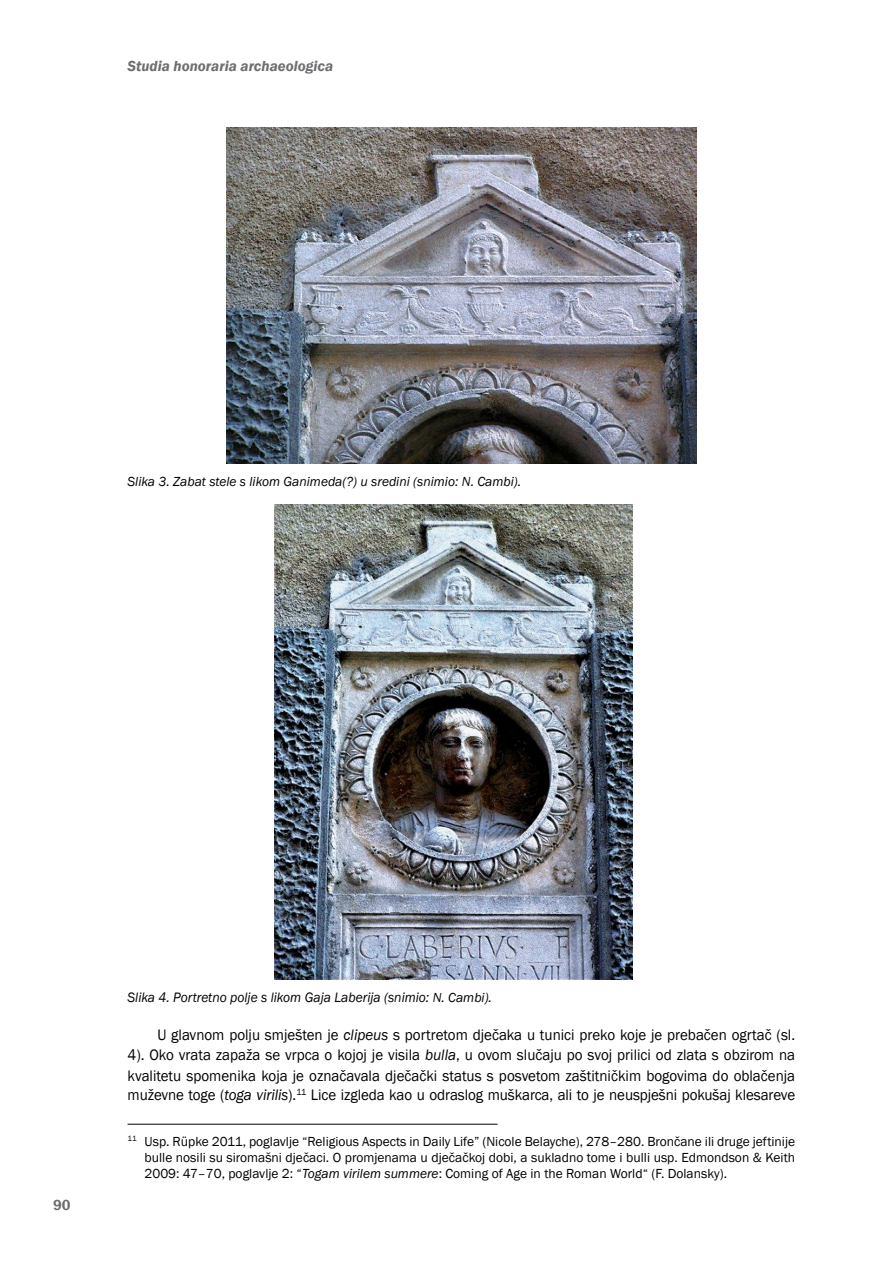
<style>
.page{position:relative;width:893px;height:1263px;background:#fff}
.page>*{position:absolute;margin:0;border:0;box-sizing:border-box;transform-origin:0 0}
.t1{font:15.6px/20.1px "Franklin Gothic";letter-spacing:-.005em;color:#000;text-align:justify;scale:.96 1}
.t2{font:italic 600 15px "Franklin Gothic";color:#6d6e71}
.t3{font:600 15px "Franklin Gothic";color:#6d6e71}
.t4{font:italic 14.1px "Franklin Gothic";color:#000;scale:.96 1}
.t5{font:13.5px/16px "Franklin Gothic";color:#000;text-align:justify}
.t6{font:italic 13.5px "Franklin Gothic";color:#000}
.s1{font-size:13.5px}
.s2{font-style:italic}
</style>
<div class="page">
<img style="left:226px;top:128px;width:470px;height:335px">
<img style="left:274px;top:504px;width:358px;height:475px">
<hr style="left:128px;top:1124px;width:369px;height:1px;background:#000">
<p class="t2" style="left:128px;top:56px;width:207px">Studia honoraria archaeologica</p>
<p class="t6" style="left:128px;top:473px;width:395px">Slika 3. Zabat stele s likom Ganimeda(?) u sredini (snimio: N. Cambi).</p>
<p class="t3" style="left:53px;top:1195px;width:19px">90</p>
<p class="t4" style="left:128px;top:988px;width:381px">Slika 4. Portretno polje s likom Gaja Laberija (snimio: <span class="s1">N. Cambi</span>).</p>
<p class="t1" style="left:128px;top:1025px;width:697px;text-indent:30px">U glavnom polju smješten je <span class="s2">clipeus</span> s portretom dječaka u tunici preko koje je prebačen ogrtač (sl.<br>4). Oko vrata zapaža se vrpca o kojoj je visila <span class="s2">bulla</span>, u ovom slučaju po svoj prilici od zlata s obzirom na kvalitetu spomenika koja je označavala dječački status s posvetom zaštitničkim bogovima do oblačenja muževne toge (<span class="s2">toga virilis</span>).<sup>11</sup> Lice izgleda kao u odraslog muškarca, ali to je neuspješni pokušaj klesareve</p>
<p class="t5" style="left:145px;top:1133px;width:652px;text-indent:-17px"><sup>11</sup> Usp. Rüpke 2011, poglavlje “Religious Aspects in Daily Life” (Nicole Belayche), 278–280. Brončane ili druge jeftinije bulle nosili su siromašni dječaci. O promjenama u dječačkoj dobi, a sukladno tome i bulli usp. Edmondson &amp; Keith 2009: 47–70, poglavlje 2: “<span class="s2">Togam virilem summere</span>: Coming of Age in the Roman World“ (F. Dolansky).</p>
</div>
